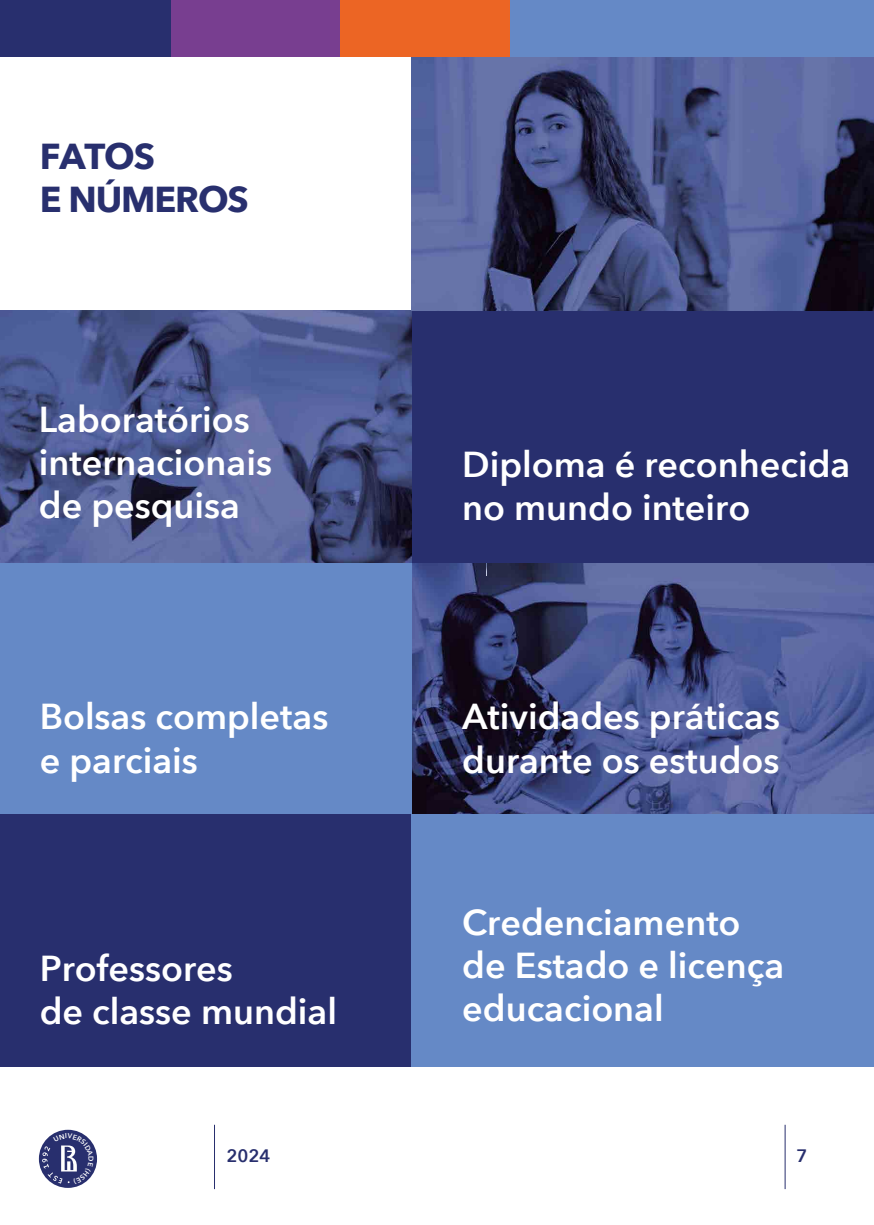
<style>
.page{position:relative;width:874px;height:1225px;background:#fff}
.page>*{position:absolute;margin:0;border:0;box-sizing:border-box;transform-origin:0 0}
.t1{font:600 36px/43.2px "Avenir Next";color:#fff}
.t2{font:700 36px/43.2px "Avenir Next";letter-spacing:-.03em;color:#282f6e}
.t3{font:600 18px "Avenir Next";color:#282f6e}
</style>
<div class="page">
<hr style="left:784px;top:1124px;width:1px;height:65px;background:#282f6e">
<hr style="left:214px;top:1124px;width:1px;height:65px;background:#282f6e">
<img style="left:411px;top:562px;width:462px;height:252px">
<img style="left:486px;top:314px;width:1px;height:262px">
<div style="left:0;top:562px;width:411px;height:252px;background:#6589c6"></div>
<div style="left:0;top:814px;width:415px;height:252px;background:#282f6e"></div>
<div style="left:411px;top:310px;width:462px;height:252px;background:#282f6e"></div>
<img style="left:0;top:310px;width:411px;height:252px">
<div style="left:411px;top:814px;width:462px;height:252px;background:#6589c6"></div>
<img style="left:411px;top:57px;width:462px;height:253px">
<div style="left:339px;top:0;width:171px;height:57px;background:#ec6524"></div>
<div style="left:169px;top:0;width:170px;height:57px;background:#783e90"></div>
<div style="left:0;top:0;width:170px;height:57px;background:#282f6e"></div>
<div style="left:510px;top:0;width:363px;height:57px;background:#6589c6"></div>
<svg style="left:39px;top:1129px;width:58px;height:58px"></svg>
<svg style="left:42px;top:1133px;width:52px;height:51px;background:#54598b"></svg>
<p class="t2" style="left:40px;top:134px;width:210px">FATOS<br>E NÚMEROS</p>
<p class="t1" style="left:39px;top:396px;width:234px">Laboratórios internacionais de pesquisa</p>
<p class="t1" style="left:40px;top:694px;width:290px">Bolsas completas e parciais</p>
<p class="t1" style="left:40px;top:945px;width:298px">Professores<br>de classe mundial</p>
<p class="t1" style="left:462px;top:442px;width:389px">Diploma é reconhecida no mundo inteiro</p>
<p class="t1" style="left:462px;top:694px;width:319px">Atividades práticas durante os estudos</p>
<p class="t1" style="left:462px;top:900px;width:323px">Credenciamento de Estado e licença educacional</p>
<p class="t3" style="left:226px;top:1140px;width:45px">2024</p>
<p class="t3" style="left:796px;top:1140px;width:12px">7</p>
</div>
